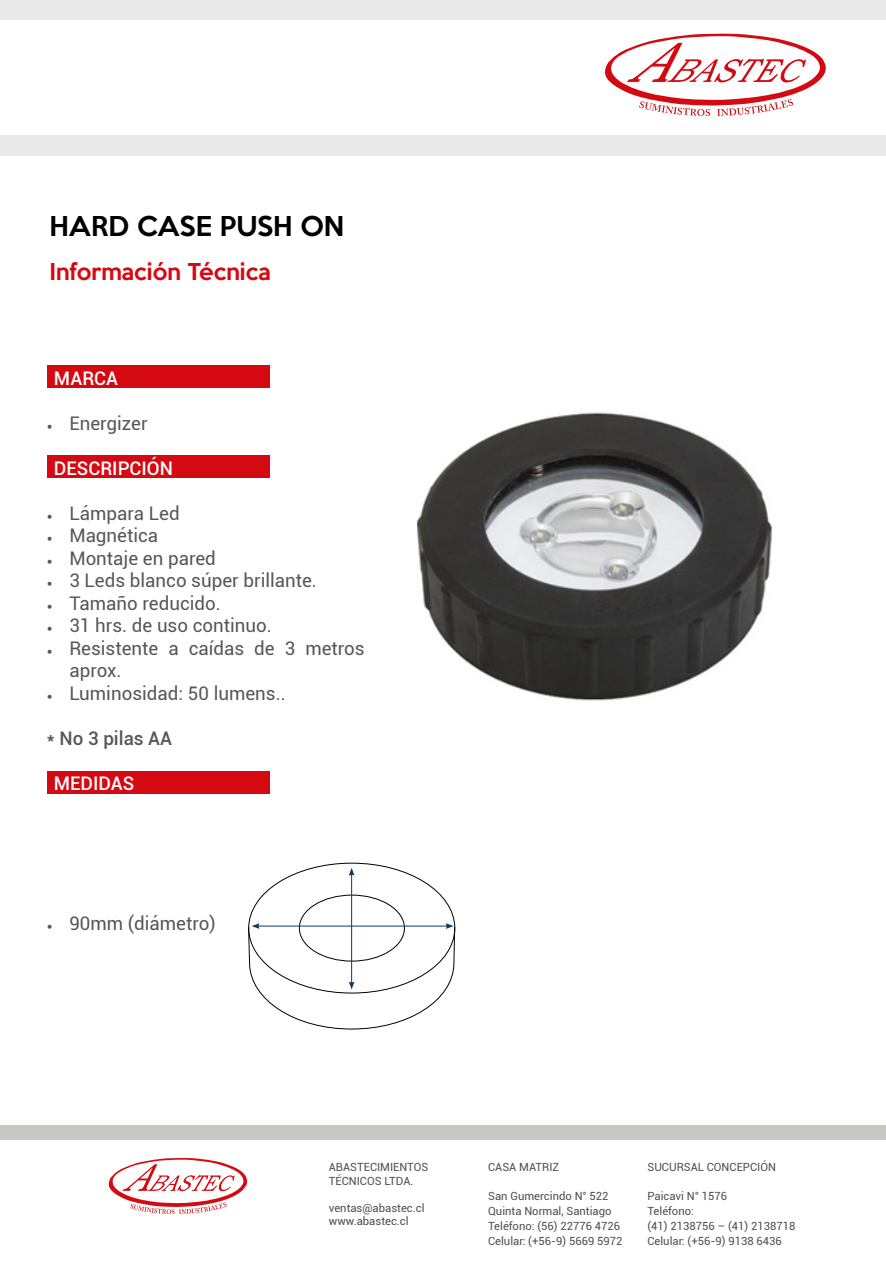
<style>
.page{position:relative;width:886px;height:1276px;background:#fff}
.page>*{position:absolute;margin:0;border:0;box-sizing:border-box;transform-origin:0 0}
.t1{font:500 25px "Keep Calm";color:#000}
.t2{font:500 21.25px "Keep Calm";color:#d50911}
.t3{font:18.75px/22.5px "Roboto";color:#575756}
.t4{font:500 18.75px "Roboto";color:#fff}
.t5{font:500 18.75px "Roboto";color:#575756}
.t6{font:11.25px "Roboto";color:#504f4f}
.s1{font-family:"Minion Pro";font-size:15px}
</style>
<div class="page">
<div style="left:47px;top:455px;width:222px;height:23px;background:#d50911"></div>
<div style="left:47px;top:365px;width:222px;height:23px;background:#d50911"></div>
<div style="left:47px;top:771px;width:222px;height:23px;background:#d50911"></div>
<div style="left:0;top:0;width:886px;height:155px;background:#e9e9e9"></div>
<div style="left:0;top:20px;width:886px;height:115px;background:#fff"></div>
<div style="left:1px;top:1125px;width:885px;height:14px;background:#c7c7c6"></div>
<svg style="left:108px;top:1158px;width:140px;height:56px"></svg>
<svg style="left:605px;top:33px;width:221px;height:83px"></svg>
<img style="left:417px;top:412px;width:355px;height:289px">
<hr style="left:351px;top:873px;width:1px;height:110px;background:#103962">
<svg style="left:349px;top:868px;width:5px;height:7px"></svg>
<svg style="left:248px;top:923px;width:207px;height:106px"></svg>
<p class="t1" style="left:50px;top:205px;width:296px">HARD CASE PUSH ON</p>
<p class="t2" style="left:50px;top:253px;width:223px">Información Técnica</p>
<p class="t4" style="left:54px;top:365px;width:66px">MARCA</p>
<p class="t3" style="left:47px;top:411px;width:102px"><span class="s1">•</span> Energizer</p>
<p class="t4" style="left:54px;top:455px;width:121px">DESCRIPCIÓN</p>
<p class="t3" style="left:47px;top:501px;width:134px"><span class="s1">•</span> Lámpara Led</p>
<p class="t3" style="left:47px;top:524px;width:113px"><span class="s1">•</span> Magnética</p>
<p class="t3" style="left:47px;top:546px;width:170px"><span class="s1">•</span> Montaje en pared</p>
<p class="t3" style="left:47px;top:569px;width:272px"><span class="s1">•</span> 3 Leds blanco súper brillante.</p>
<p class="t3" style="left:47px;top:591px;width:176px"><span class="s1">•</span> Tamaño reducido.</p>
<p class="t3" style="left:47px;top:614px;width:227px"><span class="s1">•</span> 31 hrs. de uso continuo.</p>
<p class="t3" style="left:69px;top:636px;width:297px;text-indent:-22px"><span class="s1">•</span> Resistente a caídas de 3 metros aprox.</p>
<p class="t3" style="left:47px;top:681px;width:240px"><span class="s1">•</span> Luminosidad: 50 lumens..</p>
<p class="t5" style="left:47px;top:725px;width:127px">* No 3 pilas AA</p>
<p class="t4" style="left:54px;top:770px;width:82px">MEDIDAS</p>
<p class="t3" style="left:47px;top:911px;width:170px"><span class="s1">•</span> 90mm (diámetro)</p>
<p class="t6" style="left:329px;top:1159px;width:101px">ABASTECIMIENTOS</p>
<p class="t6" style="left:329px;top:1172px;width:86px">TÉCNICOS LTDA.</p>
<p class="t6" style="left:329px;top:1199px;width:97px">ventas@abastec.cl</p>
<p class="t6" style="left:329px;top:1213px;width:81px">www.abastec.cl</p>
<p class="t6" style="left:488px;top:1159px;width:73px">CASA MATRIZ</p>
<p class="t6" style="left:488px;top:1187px;width:122px">San Gumercindo N° 522</p>
<p class="t6" style="left:488px;top:1202px;width:125px">Quinta Normal, Santiago</p>
<p class="t6" style="left:488px;top:1217px;width:134px">Teléfono: (56) 22776 4726</p>
<p class="t6" style="left:488px;top:1232px;width:136px">Celular: (+56-9) 5669 5972</p>
<p class="t6" style="left:647px;top:1159px;width:130px">SUCURSAL CONCEPCIÓN</p>
<p class="t6" style="left:647px;top:1187px;width:81px">Paicavi N° 1576</p>
<p class="t6" style="left:647px;top:1202px;width:48px">Teléfono:</p>
<p class="t6" style="left:647px;top:1217px;width:149px">(41) 2138756 – (41) 2138718</p>
<p class="t6" style="left:647px;top:1232px;width:136px">Celular: (+56-9) 9138 6436</p>
</div>
